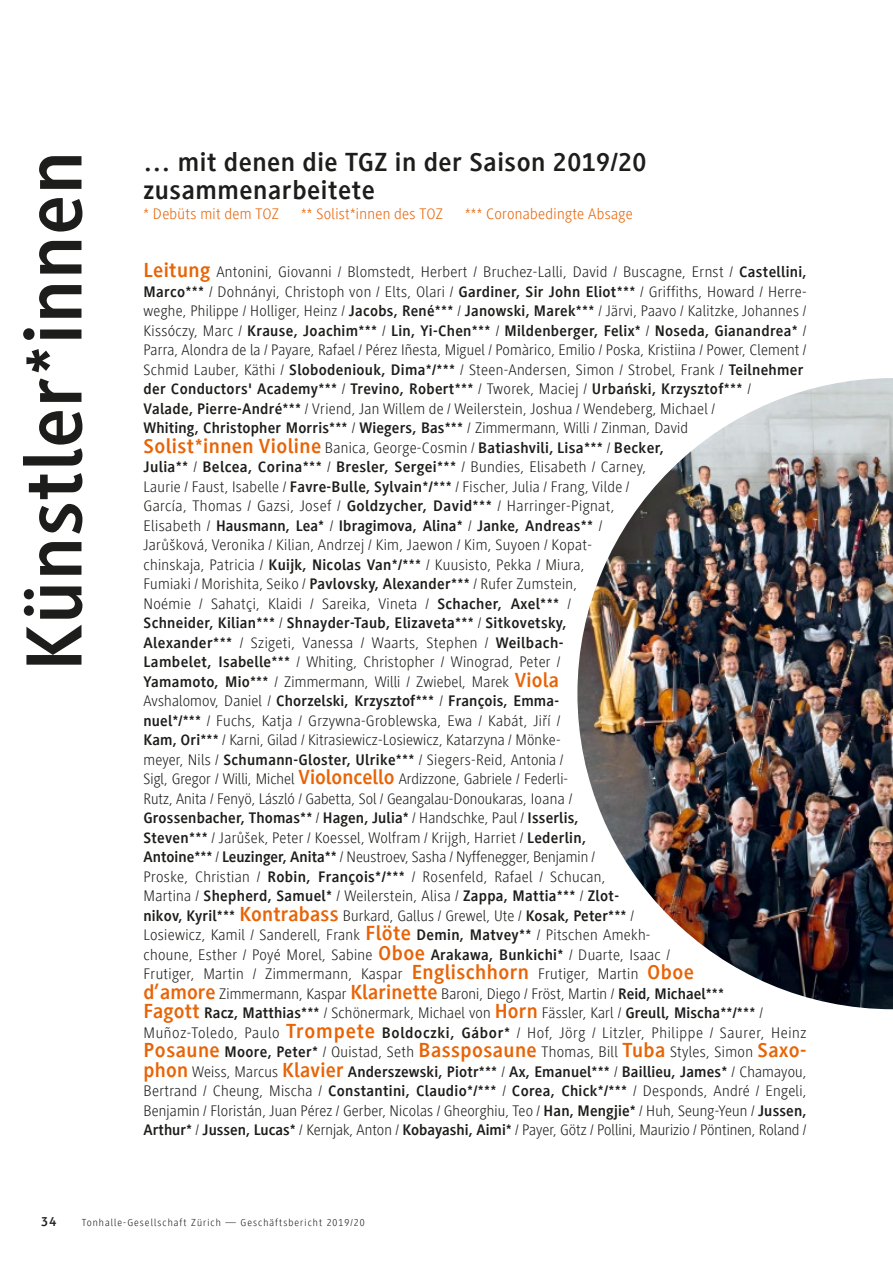
<style>
.page{position:relative;width:893px;height:1263px;background:#fff}
.page>*{position:absolute;margin:0;border:0;box-sizing:border-box;transform-origin:0 0}
.t1{font:700 82.5px "Generis Sans Com";letter-spacing:.01em;color:#1d1d1b}
.t2{font:700 27px/28.5px "Generis Sans Com";letter-spacing:.02em;color:#1d1d1b}
.t3{font:300 15.75px/19.5px "Generis Sans Com";letter-spacing:.02em;color:#1d1d1b}
.t4{font:300 15.75px "Generis Sans Com";letter-spacing:.02em;color:#e76407}
.t5{font:700 13.5px "Generis Sans Com";color:#1d1d1b}
.t6{font:300 10.5px "Generis Sans Com";letter-spacing:.1em;color:#1d1d1b}
.s1{font-weight:700;font-size:21px;color:#e76407}
.s2{font-weight:700}
</style>
<div class="page">
<img style="left:577px;top:378px;width:316px;height:631px">
<h1 class="t1" style="left:9px;top:671px;width:522px;rotate:-90deg">Künstler*innen</h1>
<h2 class="t2" style="left:144px;top:148px;width:504px">… mit denen die TGZ in der Saison 2019/20 zusammenarbeitete</h2>
<p class="t4" style="left:144px;top:205px;width:137px">* Debüts mit dem TOZ</p>
<p class="t4" style="left:301px;top:205px;width:144px">** Solist*innen des TOZ</p>
<p class="t4" style="left:465px;top:205px;width:169px">*** Coronabedingte Absage</p>
<p class="t3" style="left:143px;top:262px;width:665px"><span class="s1">Leitung</span> Antonini, Giovanni / Blomstedt, Herbert / Bruchez-Lalli, David / Buscagne, Ernst / <span class="s2">Castellini, Marco***</span> / Dohnányi, Christoph von / Elts, Olari / <span class="s2">Gardiner, Sir John Eliot***</span> / Griffiths, Howard / Herre&shy;weghe, Philippe / Holliger, Heinz / <span class="s2">Jacobs, René***</span> / <span class="s2">Janowski, Marek***</span> / Järvi, Paavo / Kalitzke, Johannes / Kissóczy, Marc / <span class="s2">Krause, Joachim***</span> / <span class="s2">Lin, Yi-Chen***</span> / <span class="s2">Mildenberger, Felix*</span> / <span class="s2">Noseda, Gianandrea*</span> / Parra, Alondra de la / Payare, Rafael / Pérez Iñesta, Miguel / Pomàrico, Emilio / Poska, Kristiina / Power, Clement / Schmid Lauber, Käthi / <span class="s2">Slobodeniouk, Dima*/***</span> / Steen-Andersen, Simon / Strobel, Frank / <span class="s2">Teilnehmer der Conductors' Academy***</span> / <span class="s2">Trevino, Robert***</span> / Tworek, Maciej / <span class="s2">Urbański, Krzysztof***</span> /<br><span class="s2">Valade, Pierre-André***</span> / Vriend, Jan Willem de / Weilerstein, Joshua / Wendeberg, Michael /<br><span class="s2">Whiting, Christopher Morris***</span> / <span class="s2">Wiegers, Bas***</span> / Zimmermann, Willi / Zinman, David<br><span class="s1">Solist*innen Violine</span> Banica, George-Cosmin / <span class="s2">Batiashvili, Lisa***</span> / <span class="s2">Becker,<br>Julia**</span> / <span class="s2">Belcea, Corina***</span> / <span class="s2">Bresler, Sergei***</span> / Bundies, Elisabeth / Carney,<br>Laurie / Faust, Isabelle / <span class="s2">Favre-Bulle, Sylvain*/***</span> / Fischer, Julia / Frang, Vilde /<br>García, Thomas / Gazsi, Josef / <span class="s2">Goldzycher, David***</span> / Harringer-Pignat,<br>Elisabeth / <span class="s2">Hausmann, Lea*</span> / <span class="s2">Ibragimova, Alina*</span> / <span class="s2">Janke, Andreas**</span> /<br>Jarůšková, Veronika / Kilian, Andrzej / Kim, Jaewon / Kim, Suyoen / Kopat-<br>chinskaja, Patricia / <span class="s2">Kuijk, Nicolas Van*/***</span> / Kuusisto, Pekka / Miura,<br>Fumiaki / Morishita, Seiko / <span class="s2">Pavlovsky, Alexander***</span> / Rufer Zumstein,<br>Noémie / Sahatçi, Klaidi / Sareika, Vineta / <span class="s2">Schacher, Axel***</span> /<br><span class="s2">Schneider, Kilian***</span> / <span class="s2">Shnayder-Taub, Elizaveta***</span> / <span class="s2">Sitkovetsky,<br>Alexander***</span> / Szigeti, Vanessa / Waarts, Stephen / <span class="s2">Weilbach-<br>Lambelet, Isabelle***</span> / Whiting, Christopher / Winograd, Peter /<br><span class="s2">Yamamoto, Mio***</span> / Zimmermann, Willi / Zwiebel, Marek <span class="s1">Viola<br></span>Avshalomov, Daniel / <span class="s2">Chorzelski, Krzysztof***</span> / <span class="s2">François, Emma-<br>nuel*/***</span> / Fuchs, Katja / Grzywna-Groblewska, Ewa / Kabát, Jiří /<br><span class="s2">Kam, Ori***</span> / Karni, Gilad / Kitrasiewicz-Losiewicz, Katarzyna / Mönke-<br>meyer, Nils / <span class="s2">Schumann-Gloster, Ulrike***</span> / Siegers-Reid, Antonia /<br>Sigl, Gregor / Willi, Michel <span class="s1">Violoncello</span> Ardizzone, Gabriele / Federli-<br>Rutz, Anita / Fenyö, László / Gabetta, Sol / Geangalau-Donoukaras, Ioana /<br><span class="s2">Grossenbacher, Thomas**</span> / <span class="s2">Hagen, Julia*</span> / Handschke, Paul / <span class="s2">Isserlis,<br>Steven***</span> / Jarůšek, Peter / Koessel, Wolfram / Krijgh, Harriet / <span class="s2">Lederlin,<br>Antoine***</span> / <span class="s2">Leuzinger, Anita**</span> / Neustroev, Sasha / Nyffenegger, Benjamin /<br>Proske, Christian / <span class="s2">Robin, François*/***</span> / Rosenfeld, Rafael / Schucan,<br>Martina / <span class="s2">Shepherd, Samuel*</span> / Weilerstein, Alisa / <span class="s2">Zappa, Mattia***</span> / <span class="s2">Zlot-<br>nikov, Kyril***</span> <span class="s1">Kontrabass</span> Burkard, Gallus / Grewel, Ute / <span class="s2">Kosak, Peter***</span> /<br>Losiewicz, Kamil / Sanderell, Frank <span class="s1">Flöte</span> <span class="s2">Demin, Matvey**</span> / Pitschen Amekh-<br>choune, Esther / Poyé Morel, Sabine <span class="s1">Oboe</span> <span class="s2">Arakawa, Bunkichi*</span> / Duarte, Isaac /<br>Frutiger, Martin / Zimmermann, Kaspar <span class="s1">Englischhorn</span> Frutiger, Martin <span class="s1">Oboe<br>d’amore</span> Zimmermann, Kaspar <span class="s1">Klarinette</span> Baroni, Diego / Fröst, Martin / <span class="s2">Reid, Michael***<br></span><span class="s1">Fagott</span> <span class="s2">Racz, Matthias***</span> / Schönermark, Michael von <span class="s1">Horn</span> Fässler, Karl / <span class="s2">Greull, Mischa**/***</span> / Muñoz-Toledo, Paulo <span class="s1">Trompete</span> <span class="s2">Boldoczki, Gábor*</span> / Hof, Jörg / Litzler, Philippe / Saurer, Heinz <span class="s1">Posaune</span> <span class="s2">Moore, Peter*</span> / Quistad, Seth <span class="s1">Bassposaune</span> Thomas, Bill <span class="s1">Tuba</span> Styles, Simon <span class="s1">Saxo&shy;phon</span> Weiss, Marcus <span class="s1">Klavier</span> <span class="s2">Anderszewski, Piotr***</span> / <span class="s2">Ax, Emanuel***</span> / <span class="s2">Baillieu, James*</span> / Chamayou, Bertrand / Cheung, Mischa / <span class="s2">Constantini, Claudio*/***</span> / <span class="s2">Corea, Chick*/***</span> / Desponds, André / Engeli, Benjamin / Floristán, Juan Pérez / Gerber, Nicolas / Gheorghiu, Teo / <span class="s2">Han, Mengjie*</span> / Huh, Seung-Yeun / <span class="s2">Jussen, Arthur*</span> / <span class="s2">Jussen, Lucas*</span> / Kernjak, Anton / <span class="s2">Kobayashi, Aimi*</span> / Payer, Götz / Pollini, Maurizio / Pöntinen, Roland /</p>
<p class="t5" style="left:41px;top:1214px;width:17px">34</p>
<p class="t6" style="left:82px;top:1217px;width:284px">Tonhalle-Gesellschaft Zürich — Geschäftsbericht 2019/20</p>
</div>
